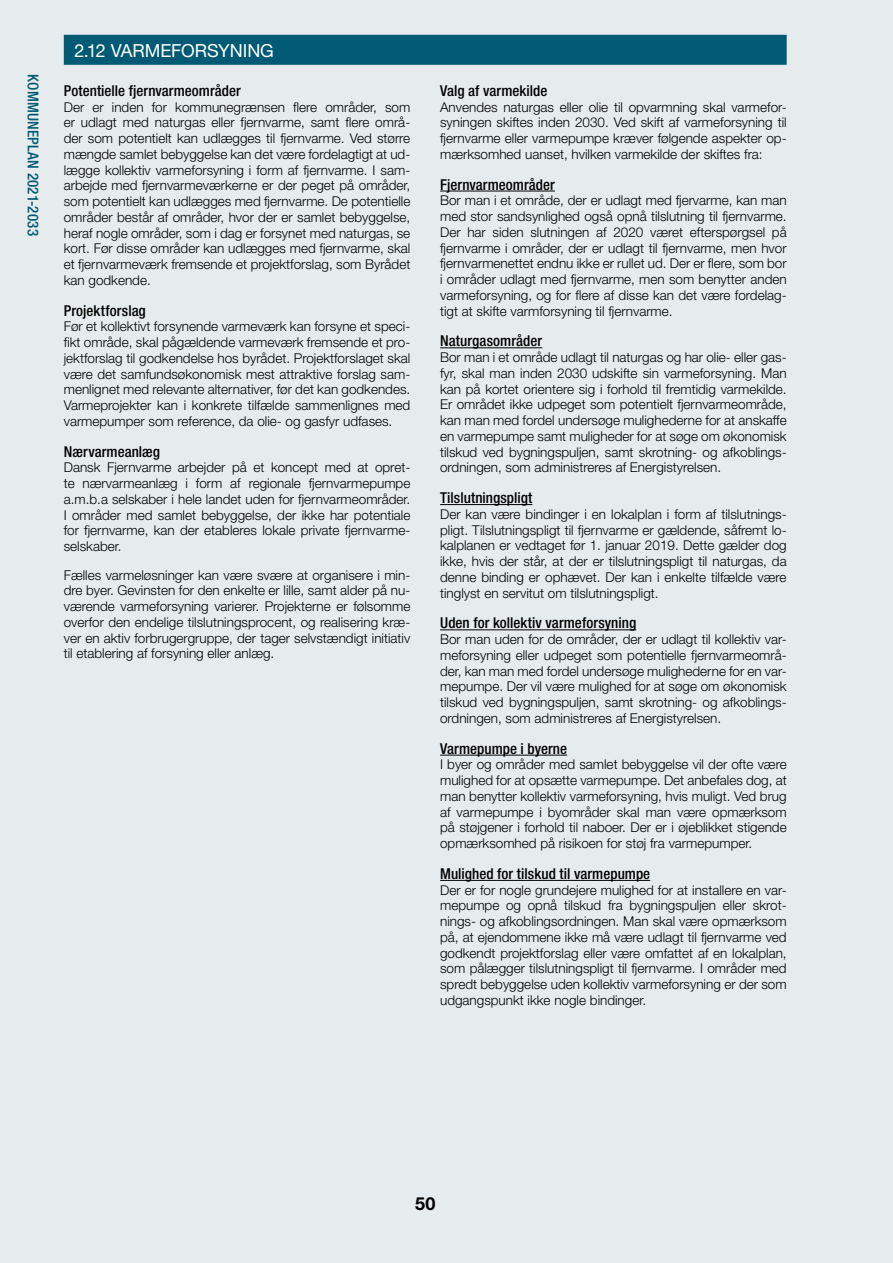
<style>
.page{position:relative;width:893px;height:1263px;background:#e6eced}
.page>*{position:absolute;margin:0;border:0;box-sizing:border-box;transform-origin:0 0}
.t1{font:18px "Helvetica Neue LT Std";letter-spacing:-.005em;color:#fff}
.A_-_sidetal{font:700 18px "Helvetica Neue LT Std";color:#000}
.H3_Lille_overskrift{font:500 condensed 15px "Helvetica Neue LT Std";letter-spacing:.005em;color:#000}
.H3_Lille_overskrift-2{font:500 condensed 15px "Helvetica Neue LT Std";letter-spacing:.015em;color:#005a73}
.P_-_brødtekst_den_ri{font:300 13.5px/15.8px "Helvetica Neue LT Std";color:#000;text-align:justify}
</style>
<div class="page">
<hr style="left:440px;top:191px;width:115px;height:1px;background:#000">
<hr style="left:440px;top:347px;width:102px;height:1px;background:#000">
<hr style="left:440px;top:504px;width:92px;height:1px;background:#000">
<hr style="left:440px;top:629px;width:196px;height:1px;background:#000">
<hr style="left:440px;top:755px;width:127px;height:1px;background:#000">
<hr style="left:440px;top:880px;width:210px;height:1px;background:#000">
<div style="left:64px;top:35px;width:723px;height:30px;background:#005a73"></div>
<h3 class="H3_Lille_overskrift-2" style="left:42px;top:74px;width:163px;rotate:90deg">KOMMUNEPLAN 2021-2033</h3>
<h1 class="t1" style="left:74px;top:40px;width:201px">2.12 VARMEFORSYNING</h1>
<h3 class="H3_Lille_overskrift" style="left:64px;top:81px;width:179px">Potentielle fjernvarmeområder</h3>
<p class="P_-_brødtekst_den_ri" style="left:64px;top:99px;width:348px">Der er inden for kommunegrænsen flere områder, som er udlagt med naturgas eller fjernvarme, samt flere områ&shy;der som potentielt kan udlægges til fjernvarme. Ved større mængde samlet bebyggelse kan det være fordelagtigt at ud&shy;lægge kollektiv varmeforsyning i form af fjernvarme. I sam&shy;arbejde med fjernvarmeværkerne er der peget på områder, som potentielt kan udlægges med fjernvarme. De potentielle områder består af områder, hvor der er samlet bebyggelse, heraf nogle områder, som i dag er forsynet med naturgas, se kort. Før disse områder kan udlægges med fjernvarme, skal et fjernvarmeværk fremsende et projektforslag, som Byrådet kan godkende.</p>
<h3 class="H3_Lille_overskrift" style="left:64px;top:301px;width:84px">Projektforslag</h3>
<p class="P_-_brødtekst_den_ri" style="left:64px;top:318px;width:348px">Før et kollektivt forsynende varmeværk kan forsyne et speci&shy;fikt område, skal pågældende varmeværk fremsende et pro&shy;jektforslag til godkendelse hos byrådet. Projektforslaget skal være det samfundsøkonomisk mest attraktive forslag sam&shy;menlignet med relevante alternativer, før det kan godkendes.<br>Varmeprojekter kan i konkrete tilfælde sammenlignes med varmepumper som reference, da olie- og gasfyr udfases.</p>
<h3 class="H3_Lille_overskrift" style="left:64px;top:442px;width:98px">Nærvarmeanlæg</h3>
<p class="P_-_brødtekst_den_ri" style="left:64px;top:459px;width:348px">Dansk Fjernvarme arbejder på et koncept med at opret&shy;te nærvarmeanlæg i form af regionale fjernvarmepumpe a.m.b.a selskaber i hele landet uden for fjernvarmeområder.<br>I områder med samlet bebyggelse, der ikke har potentiale for fjernvarme, kan der etableres lokale private fjernvarme&shy;selskaber.</p>
<p class="P_-_brødtekst_den_ri" style="left:64px;top:567px;width:348px">Fælles varmeløsninger kan være svære at organisere i min&shy;dre byer. Gevinsten for den enkelte er lille, samt alder på nu&shy;værende varmeforsyning varierer. Projekterne er følsomme overfor den endelige tilslutningsprocent, og realisering kræ&shy;ver en aktiv forbrugergruppe, der tager selvstændigt initiativ til etablering af forsyning eller anlæg.</p>
<h3 class="H3_Lille_overskrift" style="left:440px;top:81px;width:109px">Valg af varmekilde</h3>
<p class="P_-_brødtekst_den_ri" style="left:440px;top:99px;width:348px">Anvendes naturgas eller olie til opvarmning skal varmefor&shy;syningen skiftes inden 2030. Ved skift af varmeforsyning til fjernvarme eller varmepumpe kræver følgende aspekter op&shy;mærksomhed uanset, hvilken varmekilde der skiftes fra:</p>
<h3 class="H3_Lille_overskrift" style="left:440px;top:175px;width:116px">Fjernvarmeområder</h3>
<p class="P_-_brødtekst_den_ri" style="left:440px;top:192px;width:348px">Bor man i et område, der er udlagt med fjervarme, kan man med stor sandsynlighed også opnå tilslutning til fjernvarme.<br>Der har siden slutningen af 2020 været efterspørgsel på fjernvarme i områder, der er udlagt til fjernvarme, men hvor fjernvarmenettet endnu ikke er rullet ud. Der er flere, som bor i områder udlagt med fjernvarme, men som benytter anden varmeforsyning, og for flere af disse kan det være fordelag&shy;tigt at skifte varmforsyning til fjernvarme.</p>
<h3 class="H3_Lille_overskrift" style="left:440px;top:332px;width:104px">Naturgasområder</h3>
<p class="P_-_brødtekst_den_ri" style="left:440px;top:349px;width:348px">Bor man i et område udlagt til naturgas og har olie- eller gas&shy;fyr, skal man inden 2030 udskifte sin varmeforsyning. Man kan på kortet orientere sig i forhold til fremtidig varmekilde.<br>Er området ikke udpeget som potentielt fjernvarmeområde, kan man med fordel undersøge mulighederne for at anskaffe en varmepumpe samt muligheder for at søge om økonomisk tilskud ved bygningspuljen, samt skrotning- og afkoblings&shy;ordningen, som administreres af Energistyrelsen.</p>
<h3 class="H3_Lille_overskrift" style="left:440px;top:489px;width:94px">Tilslutningspligt</h3>
<p class="P_-_brødtekst_den_ri" style="left:440px;top:506px;width:348px">Der kan være bindinger i en lokalplan i form af tilslutnings&shy;pligt. Tilslutningspligt til fjernvarme er gældende, såfremt lo&shy;kalplanen er vedtaget før 1. januar 2019. Dette gælder dog ikke, hvis der står, at der er tilslutningspligt til naturgas, da denne binding er ophævet. Der kan i enkelte tilfælde være tinglyst en servitut om tilslutningspligt.</p>
<h3 class="H3_Lille_overskrift" style="left:440px;top:614px;width:198px">Uden for kollektiv varmeforsyning</h3>
<p class="P_-_brødtekst_den_ri" style="left:440px;top:631px;width:348px">Bor man uden for de områder, der er udlagt til kollektiv var&shy;meforsyning eller udpeget som potentielle fjernvarmeområ&shy;der, kan man med fordel undersøge mulighederne for en var&shy;mepumpe. Der vil være mulighed for at søge om økonomisk tilskud ved bygningspuljen, samt skrotning- og afkoblings&shy;ordningen, som administreres af Energistyrelsen.</p>
<h3 class="H3_Lille_overskrift" style="left:440px;top:739px;width:129px">Varmepumpe i byerne</h3>
<p class="P_-_brødtekst_den_ri" style="left:440px;top:756px;width:348px">I byer og områder med samlet bebyggelse vil der ofte være mulighed for at opsætte varmepumpe. Det anbefales dog, at man benytter kollektiv varmeforsyning, hvis muligt. Ved brug af varmepumpe i byområder skal man være opmærksom på støjgener i forhold til naboer. Der er i øjeblikket stigende opmærksomhed på risikoen for støj fra varmepumper.</p>
<h3 class="H3_Lille_overskrift" style="left:440px;top:865px;width:212px">Mulighed for tilskud til varmepumpe</h3>
<p class="P_-_brødtekst_den_ri" style="left:440px;top:882px;width:348px">Der er for nogle grundejere mulighed for at installere en var&shy;mepumpe og opnå tilskud fra bygningspuljen eller skrot&shy;nings- og afkoblingsordningen. Man skal være opmærksom på, at ejendommene ikke må være udlagt til fjernvarme ved godkendt projektforslag eller være omfattet af en lokalplan, som pålægger tilslutningspligt til fjernvarme. I områder med spredt bebyggelse uden kollektiv varmeforsyning er der som udgangspunkt ikke nogle bindinger.</p>
<p class="A_-_sidetal" style="left:415px;top:1192px;width:22px">50</p>
</div>
